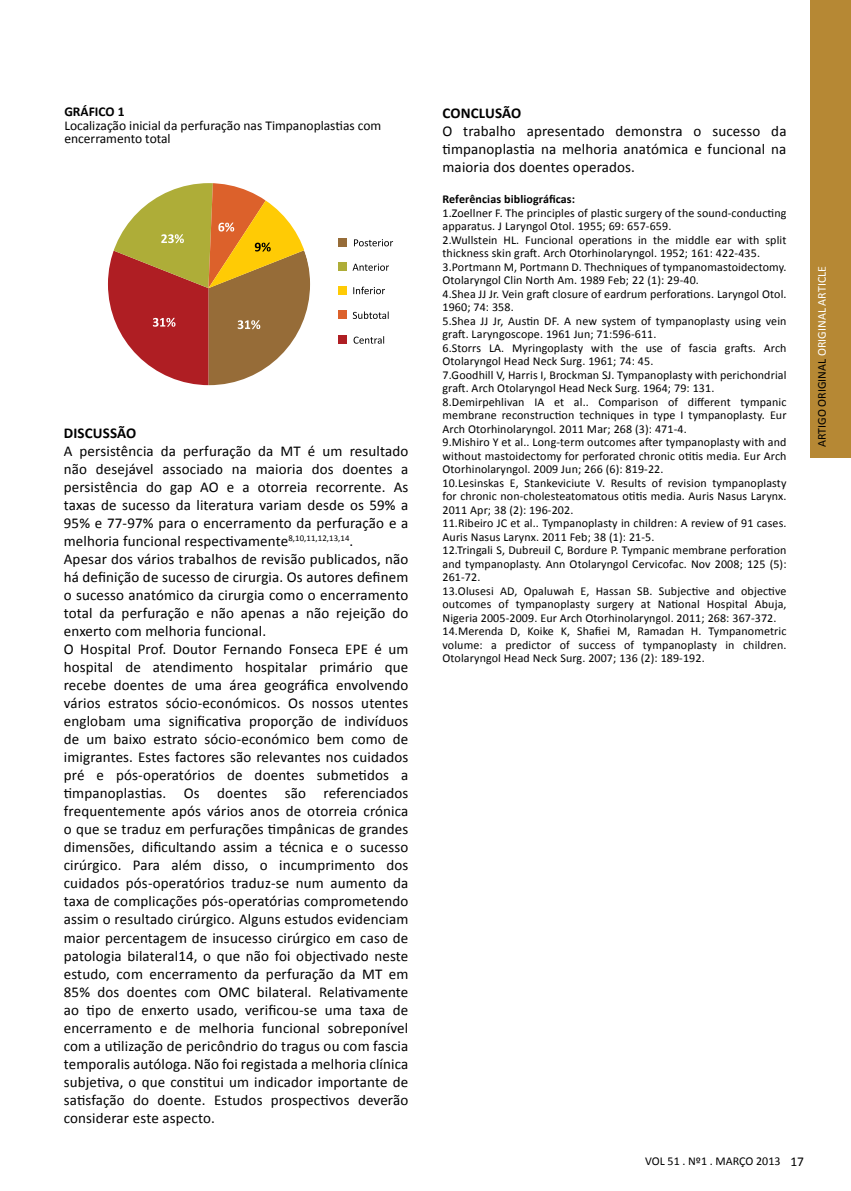
<style>
.page{position:relative;width:851px;height:1191px;background:#fff}
.page>*{position:absolute;margin:0;border:0;box-sizing:border-box;transform-origin:0 0}
.t1{font:15px/18px "Calibri";letter-spacing:.01em;color:#000;text-align:justify}
.t2{font:700 15px "Calibri";letter-spacing:.01em;color:#000}
.t3{font:13.5px/13.5px "Calibri";color:#000}
.t4{font:700 13.5px "Calibri";color:#000}
.t5{font:12px/13.5px "Calibri";letter-spacing:.01em;color:#000}
.t6{font:12px "Calibri";color:#fff}
.t7{font:700 12px "Calibri";letter-spacing:.01em;color:#000}
.s1{color:#000}
.s2{font-size:13.5px}
</style>
<div class="page">
<div style="left:809px;top:0;width:41px;height:458px;background:#b68834"></div>
<svg style="left:108px;top:183px;width:203px;height:203px"></svg>
<div style="left:338px;top:238px;width:8px;height:9px;background:#966c38"></div>
<svg style="left:354px;top:239px;width:39px;height:7px"></svg>
<div style="left:338px;top:286px;width:8px;height:9px;background:#ffcb05"></div>
<svg style="left:353px;top:287px;width:32px;height:7px"></svg>
<div style="left:338px;top:310px;width:8px;height:9px;background:#dc612b"></div>
<svg style="left:353px;top:311px;width:35px;height:8px"></svg>
<div style="left:338px;top:262px;width:8px;height:9px;background:#aead38"></div>
<svg style="left:352px;top:264px;width:37px;height:7px"></svg>
<div style="left:338px;top:335px;width:8px;height:8px;background:#af1e23"></div>
<svg style="left:353px;top:336px;width:31px;height:8px"></svg>
<p class="t4" style="left:64px;top:103px;width:62px">GRÁFICO 1</p>
<p class="t3" style="left:64px;top:119px;width:318px">Localização inicial da perfuração nas Timpanoplastias com encerramento total</p>
<p class="t2" style="left:64px;top:424px;width:74px">DISCUSSÃO</p>
<p class="t1" style="left:64px;top:442px;width:346px;text-align:left">A persistência da perfuração da MT é um resultado não desejável associado na maioria dos doentes a persistência do gap AO e a otorreia recorrente. As taxas de sucesso da literatura variam desde os 59% a 95% e 77-97% para o encerramento da perfuração e a melhoria funcional respectivamente<sup>8,10,11,12,13,14</sup>.<br>Apesar dos vários trabalhos de revisão publicados, não há definição de sucesso de cirurgia. Os autores definem o sucesso anatómico da cirurgia como o encerramento total da perfuração e não apenas a não rejeição do enxerto com melhoria funcional.<br>O Hospital Prof. Doutor Fernando Fonseca EPE é um hospital de atendimento hospitalar primário que recebe doentes de uma área geográfica envolvendo vários estratos sócio-económicos. Os nossos utentes englobam uma significativa proporção de indivíduos de um baixo estrato sócio-económico bem como de imigrantes. Estes factores são relevantes nos cuidados pré e pós-operatórios de doentes submetidos a timpanoplastias. Os doentes são referenciados frequentemente após vários anos de otorreia crónica o que se traduz em perfurações timpânicas de grandes dimensões, dificultando assim a técnica e o sucesso cirúrgico. Para além disso, o incumprimento dos cuidados pós-operatórios traduz-se num aumento da taxa de complicações pós-operatórias comprometendo assim o resultado cirúrgico. Alguns estudos evidenciam maior percentagem de insucesso cirúrgico em caso de patologia bilateral14, o que não foi objectivado neste estudo, com encerramento da perfuração da MT em 85% dos doentes com OMC bilateral. Relativamente ao tipo de enxerto usado, verificou-se uma taxa de encerramento e de melhoria funcional sobreponível com a utilização de pericôndrio do tragus ou com fascia temporalis autóloga. Não foi registada a melhoria clínica subjetiva, o que constitui um indicador importante de satisfação do doente. Estudos prospectivos deverão considerar este aspecto.</p>
<p class="t2" style="left:442px;top:103px;width:80px">CONCLUSÃO</p>
<p class="t1" style="left:442px;top:122px;width:345px">O trabalho apresentado demonstra o sucesso da timpanoplastia na melhoria anatómica e funcional na maioria dos doentes operados.</p>
<p class="t7" style="left:442px;top:191px;width:134px">Referências bibliográficas:</p>
<p class="t5" style="left:442px;top:206px;width:345px">1.Zoellner F. The principles of plastic surgery of the sound-conducting apparatus. J Laryngol Otol. 1955; 69: 657-659.<br>2.Wullstein HL. Funcional operations in the middle ear with split thickness skin graft. Arch Otorhinolaryngol. 1952; 161: 422-435.<br>3.Portmann M, Portmann D. Thechniques of tympanomastoidectomy.<br>Otolaryngol Clin North Am. 1989 Feb; 22 (1): 29-40.<br>4.Shea JJ Jr. Vein graft closure of eardrum perforations. Laryngol Otol.<br>1960; 74: 358.<br>5.Shea JJ Jr, Austin DF. A new system of tympanoplasty using vein graft. Laryngoscope. 1961 Jun; 71:596-611.<br>6.Storrs LA. Myringoplasty with the use of fascia grafts. Arch Otolaryngol Head Neck Surg. 1961; 74: 45.<br>7.Goodhill V, Harris I, Brockman SJ. Tympanoplasty with perichondrial graft. Arch Otolaryngol Head Neck Surg. 1964; 79: 131.<br>8.Demirpehlivan IA et al.. Comparison of different tympanic membrane reconstruction techniques in type I tympanoplasty. Eur Arch Otorhinolaryngol. 2011 Mar; 268 (3): 471-4.<br>9.Mishiro Y et al.. Long-term outcomes after tympanoplasty with and without mastoidectomy for perforated chronic otitis media. Eur Arch Otorhinolaryngol. 2009 Jun; 266 (6): 819-22.<br>10.Lesinskas E, Stankeviciute V. Results of revision tympanoplasty for chronic non-cholesteatomatous otitis media. Auris Nasus Larynx.<br>2011 Apr; 38 (2): 196-202.<br>11.Ribeiro JC et al.. Tympanoplasty in children: A review of 91 cases.<br>Auris Nasus Larynx. 2011 Feb; 38 (1): 21-5.<br>12.Tringali S, Dubreuil C, Bordure P. Tympanic membrane perforation and tympanoplasty. Ann Otolaryngol Cervicofac. Nov 2008; 125 (5):<br>261-72.<br>13.Olusesi AD, Opaluwah E, Hassan SB. Subjective and objective outcomes of tympanoplasty surgery at National Hospital Abuja, Nigeria 2005-2009. Eur Arch Otorhinolaryngol. 2011; 268: 367-372.<br>14.Merenda D, Koike K, Shafiei M, Ramadan H. Tympanometric volume: a predictor of success of tympanoplasty in children.<br>Otolaryngol Head Neck Surg. 2007; 136 (2): 189-192.</p>
<p class="t6" style="left:814px;top:447px;width:182px;rotate:-90deg"><span class="s1">ARTIGO ORIGINAL</span> ORIGINAL ARTICLE</p>
<p class="t5" style="left:645px;top:1154px;width:160px">VOL 51 . Nº1 . MARÇO 2013 <span class="s2">17</span></p>
</div>
